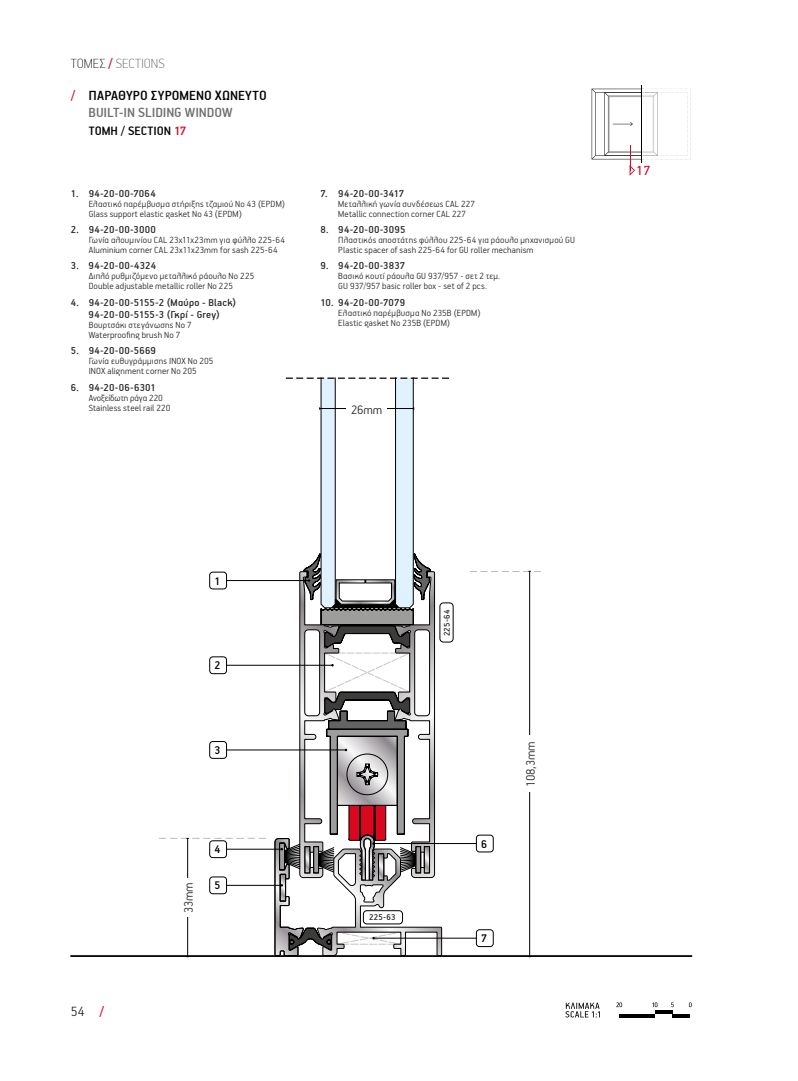
<style>
.page{position:relative;width:798px;height:1081px;background:#fff}
.page>*{position:absolute;margin:0;border:0;box-sizing:border-box;transform-origin:0 0}
.t1{font:500 15px/17.5px "PF Handbook Pro";color:#000}
.t2{font:100 15px "PF Handbook Pro";color:#706f6f}
.t3{font:300 15px "PF Handbook Pro";color:#282827}
.t4{font:15px "PF Handbook Pro";color:#d9081e}
.t5{font:300 13.75px "PF Handbook Pro";letter-spacing:-.01em;color:#282827}
.t6{font:500 13.75px "PF Handbook Pro";letter-spacing:.005em;color:#000}
.t7{font:500 12.5px "PF Handbook Pro";color:#000}
.t8{font:500 11.25px/12.5px "PF Handbook Pro";letter-spacing:.015em;color:#282827;text-align:center}
.t9{font:300 10px/10px "PF Handbook Pro";letter-spacing:.02em;color:#282827}
.t10{font:500 9.38px "PF Handbook Pro";letter-spacing:.01em;color:#282827}
.s1{color:#282827}
.s2{font-weight:700;color:#db2325}
.s3{color:#d9081e}
.s4{color:#706f6f}
</style>
<div class="page">
<hr style="left:619px;top:1014px;width:35px;height:4px;background:#000">
<hr style="left:654px;top:1010px;width:18px;height:4px;background:#000">
<hr style="left:672px;top:1014px;width:18px;height:4px;background:#000">
<svg style="left:652px;top:1002px;width:5px;height:5px"></svg>
<svg style="left:616px;top:1002px;width:6px;height:5px"></svg>
<svg style="left:565px;top:1002px;width:34px;height:15px"></svg>
<hr style="left:71px;top:955px;width:620px;height:2px;background:#000">
<svg style="left:591px;top:85px;width:100px;height:91px"></svg>
<div style="left:439px;top:602px;width:14px;height:40px;border:1px solid #000;border-radius:4px"></div>
<div style="left:209px;top:572px;width:18px;height:17px;border:1px solid #000;border-radius:3px"></div>
<div style="left:209px;top:656px;width:18px;height:18px;border:1px solid #000;border-radius:3px"></div>
<div style="left:209px;top:741px;width:18px;height:18px;border:1px solid #000;border-radius:3px"></div>
<div style="left:209px;top:840px;width:18px;height:18px;border:1px solid #000;border-radius:3px"></div>
<div style="left:476px;top:834px;width:17px;height:18px;border:1px solid #000;border-radius:3px"></div>
<div style="left:476px;top:929px;width:17px;height:18px;border:1px solid #000;border-radius:3px"></div>
<div style="left:209px;top:876px;width:18px;height:18px;border:1px solid #000;border-radius:3px"></div>
<hr style="left:226px;top:580px;width:83px;height:1px;background:#000">
<hr style="left:226px;top:665px;width:106px;height:1px;background:#000">
<hr style="left:226px;top:749px;width:120px;height:1px;background:#000">
<hr style="left:226px;top:849px;width:56px;height:1px;background:#000">
<hr style="left:373px;top:843px;width:103px;height:1px;background:#000">
<hr style="left:373px;top:937px;width:103px;height:1px;background:#000">
<hr style="left:226px;top:885px;width:56px;height:1px;background:#000">
<hr style="left:529px;top:571px;width:1px;height:385px;background:#000">
<svg style="left:470px;top:571px;width:70px;height:1px"></svg>
<hr style="left:187px;top:838px;width:1px;height:118px;background:#000">
<svg style="left:159px;top:838px;width:107px;height:1px"></svg>
<div style="left:522px;top:735px;width:14px;height:57px;background:#fff"></div>
<div style="left:181px;top:878px;width:13px;height:39px;background:#fff"></div>
<svg style="left:274px;top:377px;width:175px;height:579px"></svg>
<div style="left:346px;top:402px;width:41px;height:13px;background:#fff"></div>
<h1 class="t2" style="left:71px;top:55px;width:95px"><span class="s1">ΤΟΜΕΣ</span> <span class="s2">/</span> SECTIONS</h1>
<h1 class="t1" style="left:89px;top:86px;width:179px;text-indent:-18px"><span class="s3">/</span> ΠΑΡΑΘΥΡΟ ΣΥΡΟΜΕΝΟ ΧΩΝΕΥΤΟ<br><span class="s4">BUILT-IN SLIDING WINDOW</span></h1>
<h2 class="t6" style="left:89px;top:122px;width:99px">ΤΟΜΗ / SECTION <span class="s3">17</span></h2>
<p class="t8" style="left:71px;top:187px;width:86px">1. 94-20-00-7064</p>
<p class="t9" style="left:89px;top:198px;width:198px">Ελαστικό παρέμβυσμα στήριξης τζαμιού Νο 43 (EPDM)<br>Glass support elastic gasket No 43 (EPDM)</p>
<p class="t8" style="left:71px;top:223px;width:86px">2. 94-20-00-3000</p>
<p class="t9" style="left:89px;top:235px;width:198px">Γωνία αλουμινίου CAL 23x11x23mm για φύλλο 225-64<br>Aluminium corner CAL 23x11x23mm for sash 225-64</p>
<p class="t8" style="left:71px;top:259px;width:87px">3. 94-20-00-4324</p>
<p class="t9" style="left:89px;top:271px;width:167px">Διπλό ρυθμιζόμενο μεταλλικό ράουλο Νο 225<br>Double adjustable metallic roller No 225</p>
<p class="t8" style="left:71px;top:295px;width:167px">4. 94-20-00-5155-2 (Μαύρο - Black)<br>94-20-00-5155-3 (Γκρί - Grey)</p>
<p class="t9" style="left:89px;top:320px;width:104px">Βουρτσάκι στεγάνωσης Νο 7<br>Waterproofing brush No 7</p>
<p class="t8" style="left:71px;top:344px;width:87px">5. 94-20-00-5669</p>
<p class="t9" style="left:89px;top:356px;width:126px">Γωνία ευθυγράμμισης INOX Νο 205<br>INOX alignment corner No 205</p>
<p class="t8" style="left:71px;top:380px;width:87px">6. 94-20-06-6301</p>
<p class="t9" style="left:89px;top:392px;width:83px">Ανοξείδωτη ράγα 220<br>Stainless steel rail 220</p>
<p class="t8" style="left:320px;top:187px;width:85px">7. 94-20-00-3417</p>
<p class="t9" style="left:338px;top:198px;width:138px">Μεταλλική γωνία συνδέσεως CAL 227<br>Metallic connection corner CAL 227</p>
<p class="t8" style="left:320px;top:223px;width:86px">8. 94-20-00-3095</p>
<p class="t9" style="left:338px;top:235px;width:238px">Πλαστικός αποστάτης φύλλου 225-64 για ράουλο μηχανισμού GU<br>Plastic spacer of sash 225-64 for GU roller mechanism</p>
<p class="t8" style="left:320px;top:259px;width:86px">9. 94-20-00-3837</p>
<p class="t9" style="left:338px;top:271px;width:163px">Βασικό κουτί ράουλα GU 937/957 - σετ 2 τεμ.<br>GU 937/957 basic roller box - set of 2 pcs.</p>
<p class="t8" style="left:320px;top:295px;width:86px">10. 94-20-00-7079</p>
<p class="t9" style="left:338px;top:307px;width:144px">Ελαστικό παρέμβυσμα No 235Β (EPDM)<br>Elastic gasket No 235Β (EPDM)</p>
<h2 class="t5" style="left:351px;top:401px;width:33px">26mm</h2>
<h1 class="t4" style="left:636px;top:161px;width:16px">17</h1>
<h1 class="t3" style="left:71px;top:1002px;width:35px">54 <span class="s2">/</span></h1>
<p class="t7" style="left:214px;top:573px;width:8px">1</p>
<p class="t7" style="left:214px;top:658px;width:8px">2</p>
<p class="t7" style="left:214px;top:742px;width:8px">3</p>
<h2 class="t5" style="left:180px;top:913px;width:32px;rotate:-90deg">33mm</h2>
<p class="t7" style="left:214px;top:841px;width:8px">4</p>
<p class="t7" style="left:214px;top:878px;width:8px">5</p>
<p class="t10" style="left:369px;top:911px;width:28px">225-63</p>
<p class="t10" style="left:441px;top:636px;width:28px;rotate:-90deg">225-64</p>
<p class="t7" style="left:481px;top:836px;width:8px">6</p>
<p class="t7" style="left:481px;top:930px;width:8px">7</p>
<h2 class="t5" style="left:522px;top:786px;width:47px;rotate:-90deg">108,3mm</h2>
</div>
